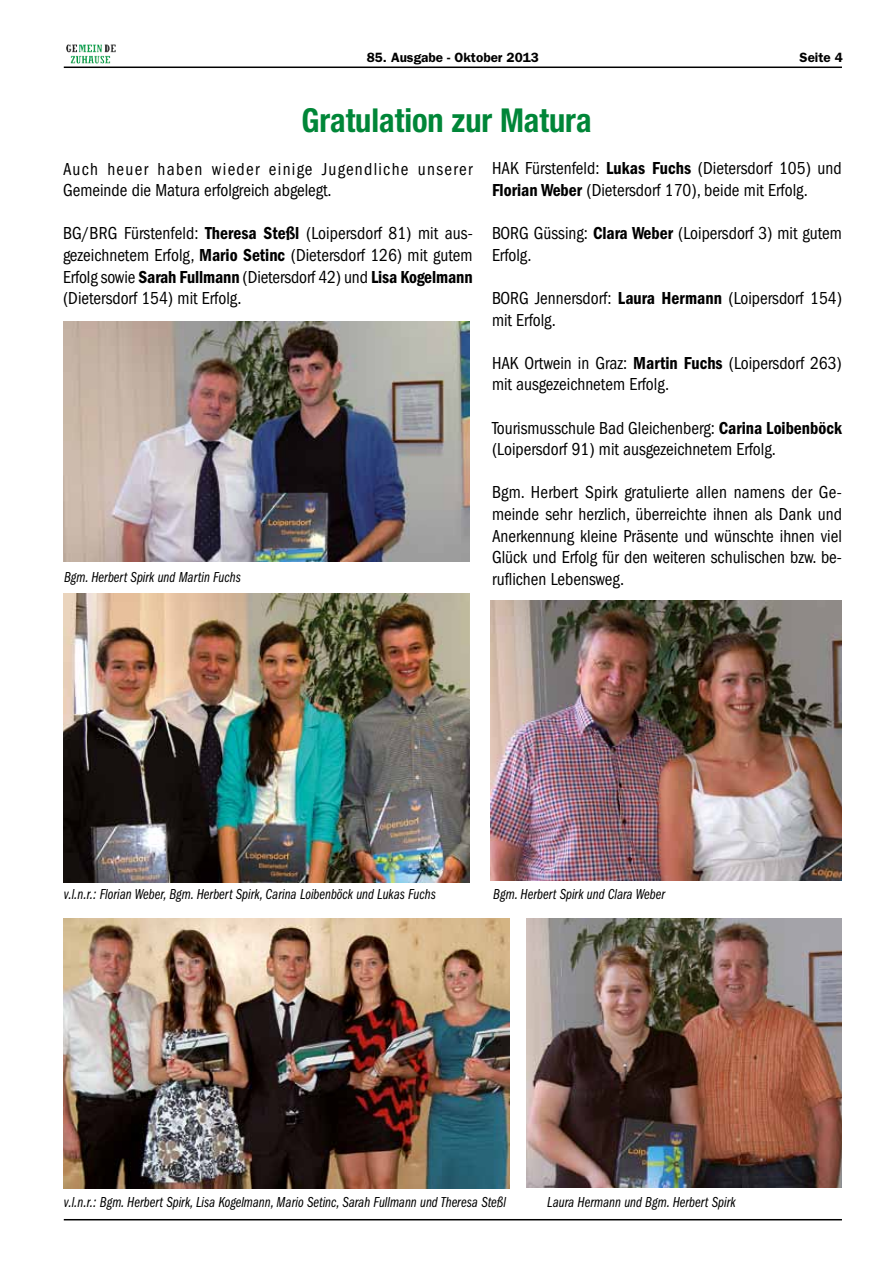
<style>
.page{position:relative;width:893px;height:1263px;background:#fff}
.page>*{position:absolute;margin:0;border:0;box-sizing:border-box;transform-origin:0 0}
.t1{font:700 condensed 33px "Helvetica Neue LT Std";color:#008638}
.t2{font:condensed 18px/21.6px "ITC Franklin Gothic Std";color:#000;scale:.96 1}
.t3{font:condensed 18px/21.6px "ITC Franklin Gothic Std";letter-spacing:.065em;color:#000;scale:.96 1}
.t4{font:15px "ITC Franklin Gothic Std Bk Cp It";color:#000}
.t5{font:600 13.5px "ITC Franklin Gothic Std";color:#000}
.s1{font-family:"ITC Franklin Gothic Std Dm Cd";font-stretch:normal}
</style>
<div class="page">
<hr style="left:64px;top:67px;width:778px;height:1px;background:#000">
<hr style="left:64px;top:1219px;width:778px;height:1px;background:#000">
<img style="left:66px;top:44px;width:50px;height:19px">
<img style="left:64px;top:322px;width:406px;height:239px">
<img style="left:526px;top:918px;width:316px;height:270px">
<img style="left:64px;top:918px;width:445px;height:270px">
<img style="left:490px;top:601px;width:352px;height:280px">
<img style="left:64px;top:593px;width:406px;height:289px">
<p class="t5" style="left:367px;top:50px;width:174px">85. Ausgabe - Oktober 2013</p>
<p class="t5" style="left:800px;top:50px;width:45px">Seite 4</p>
<h1 class="t1" style="left:301px;top:100px;width:292px">Gratulation zur Matura</h1>
<p class="t3" style="left:63px;top:158px;width:428px">Auch heuer haben wieder einige Jugendliche unserer<br>Gemeinde die Matura erfolgreich abgelegt.</p>
<p class="t2" style="left:63px;top:223px;width:428px;text-align:justify">BG/BRG Fürstenfeld: <span class="s1">Theresa Steßl</span> (Loipersdorf 81) mit aus&shy;gezeichnetem Erfolg, <span class="s1">Mario Setinc</span> (Dietersdorf 126) mit gutem Erfolg sowie <span class="s1">Sarah Fullmann</span> (Dietersdorf 42) und <span class="s1">Lisa Kogelmann </span>(Dietersdorf 154) mit Erfolg.</p>
<p class="t2" style="left:492px;top:158px;width:366px">HAK Fürstenfeld: <span class="s1">Lukas Fuchs</span> (Dietersdorf 105) und<br><span class="s1">Florian Weber</span> (Dietersdorf 170), beide mit Erfolg.</p>
<p class="t2" style="left:492px;top:223px;width:366px">BORG Güssing: <span class="s1">Clara Weber</span> (Loipersdorf 3) mit gutem<br>Erfolg.</p>
<p class="t2" style="left:492px;top:287px;width:366px">BORG Jennersdorf: <span class="s1">Laura Hermann</span> (Loipersdorf 154) mit Erfolg.</p>
<p class="t2" style="left:492px;top:352px;width:366px">HAK Ortwein in Graz: <span class="s1">Martin Fuchs</span> (Loipersdorf 263) mit ausgezeichnetem Erfolg.</p>
<p class="t2" style="left:492px;top:417px;width:366px">Tourismusschule Bad Gleichenberg: <span class="s1">Carina Loibenböck </span>(Loipersdorf 91) mit ausgezeichnetem Erfolg.</p>
<p class="t2" style="left:492px;top:482px;width:366px;text-align:justify">Bgm. Herbert Spirk gratulierte allen namens der Ge&shy;meinde sehr herzlich, überreichte ihnen als Dank und Anerkennung kleine Präsente und wünschte ihnen viel Glück und Erfolg für den weiteren schulischen bzw. be-</p>
<p class="t4" style="left:64px;top:568px;width:178px">Bgm. Herbert Spirk und Martin Fuchs</p>
<p class="t2" style="left:492px;top:568px;width:139px">ruflichen Lebensweg.</p>
<p class="t4" style="left:64px;top:886px;width:374px">v.l.n.r.: Florian Weber, Bgm. Herbert Spirk, Carina Loibenböck und Lukas Fuchs</p>
<p class="t4" style="left:493px;top:886px;width:173px">Bgm. Herbert Spirk und Clara Weber</p>
<p class="t4" style="left:64px;top:1194px;width:444px">v.l.n.r.: Bgm. Herbert Spirk, Lisa Kogelmann, Mario Setinc, Sarah Fullmann und Theresa Steßl</p>
<p class="t4" style="left:547px;top:1194px;width:190px">Laura Hermann und Bgm. Herbert Spirk</p>
</div>
